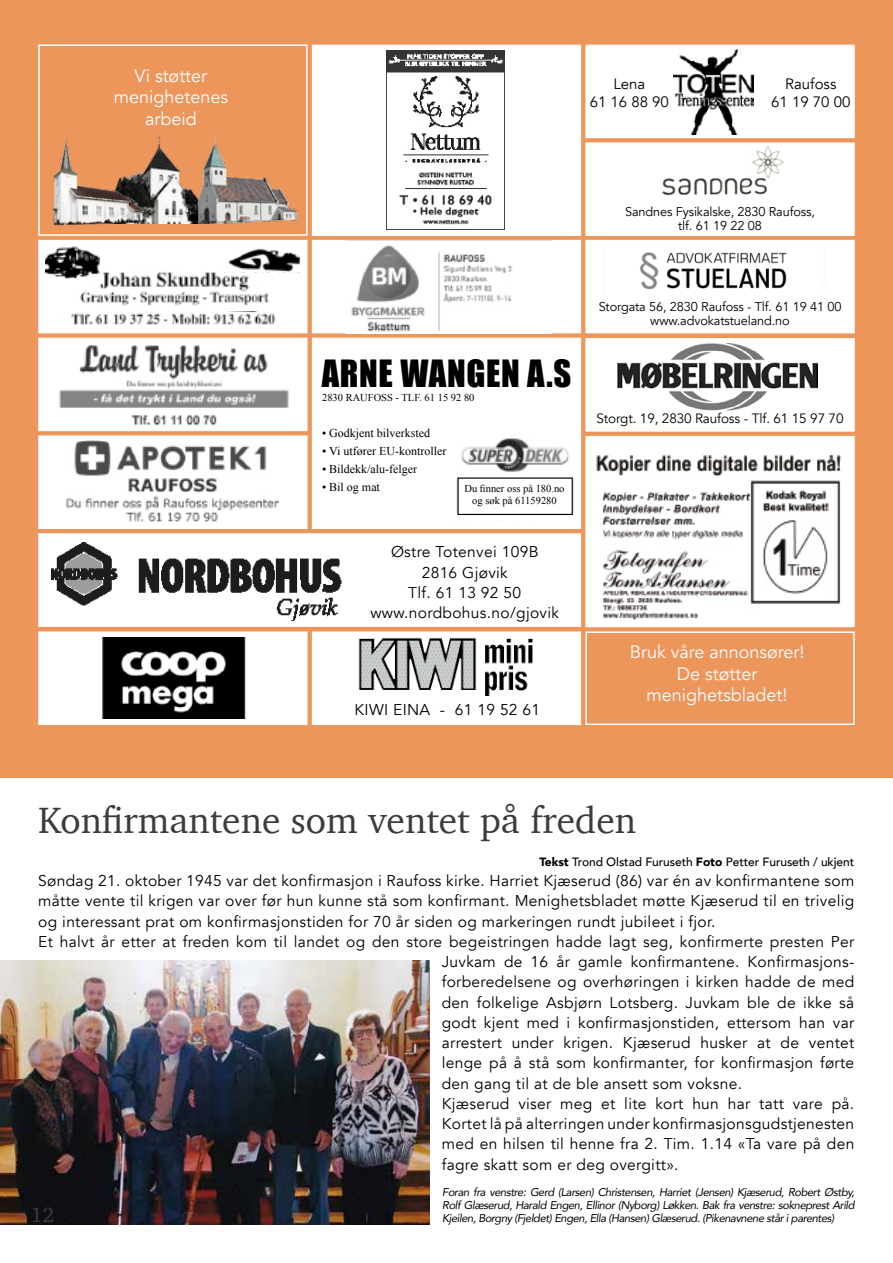
<style>
.page{position:relative;width:893px;height:1263px;background:#fff}
.page>*{position:absolute;margin:0;border:0;box-sizing:border-box;transform-origin:0 0}
.t1{font:37.5px "Charter";color:#3c3c3b}
.t2{font:34.5px "Impact";letter-spacing:.02em;color:#000}
.t3{font:21px "Charter";color:#3c3c3b}
.t4{font:18px/21.6px "Avenir";color:#fff;text-align:center}
.t5{font:15.6px/20.2px "Avenir";letter-spacing:.02em;color:#000;text-align:center}
.t6{font:15px/18px "Avenir";color:#000;text-align:center}
.t7{font:13.5px "Avenir";letter-spacing:-.01em;color:#000}
.t8{font:12.75px/13.5px "Avenir";letter-spacing:-.01em;color:#000;text-align:center}
.t9{font:12px "Times New Roman";color:#000}
.t10{font:500 12px "Avenir";letter-spacing:-.005em;color:#000}
.t11{font:italic 11.25px/12.8px "Avenir";letter-spacing:-.04em;color:#000;text-align:justify}
.t12{font:10.5px/12px "Times New Roman";color:#000;text-align:center}
.s1{font-weight:900}
</style>
<div class="page">
<div style="left:0;top:0;width:893px;height:778px;background:#ec965c"></div>
<div style="left:38px;top:435px;width:270px;height:94px;background:#fff;border:1px solid #fff"></div>
<div style="left:312px;top:338px;width:269px;height:191px;background:#fff"></div>
<div style="left:38px;top:533px;width:543px;height:94px;background:#fff;border:1px solid #fff"></div>
<div style="left:38px;top:338px;width:270px;height:93px;background:#fff;border:1px solid #fff"></div>
<div style="left:38px;top:240px;width:270px;height:93px;background:#fff;border:1px solid #fff"></div>
<div style="left:585px;top:338px;width:270px;height:94px;background:#fff;border:1px solid #fff"></div>
<div style="left:312px;top:45px;width:269px;height:191px;background:#fff"></div>
<div style="left:585px;top:436px;width:270px;height:191px;background:#fff;border:1px solid #fff"></div>
<div style="left:312px;top:631px;width:269px;height:94px;background:#fff;border:1px solid #fff"></div>
<div style="left:38px;top:631px;width:270px;height:94px;background:#fff;border:1px solid #fff"></div>
<div style="left:585px;top:45px;width:270px;height:93px;background:#fff;border:1px solid #fff"></div>
<div style="left:312px;top:240px;width:269px;height:93px;background:#fff;border:1px solid #fff"></div>
<img style="left:674px;top:49px;width:79px;height:86px">
<img style="left:345px;top:241px;width:206px;height:92px">
<img style="left:80px;top:271px;width:209px;height:35px">
<img style="left:46px;top:246px;width:55px;height:33px">
<img style="left:224px;top:248px;width:76px;height:24px">
<img style="left:71px;top:312px;width:205px;height:13px">
<img style="left:59px;top:345px;width:230px;height:81px">
<img style="left:66px;top:440px;width:213px;height:82px">
<img style="left:456px;top:438px;width:118px;height:77px">
<img style="left:618px;top:343px;width:199px;height:68px">
<img style="left:52px;top:542px;width:290px;height:79px">
<img style="left:387px;top:51px;width:118px;height:178px">
<img style="left:596px;top:454px;width:246px;height:165px">
<img style="left:102px;top:638px;width:144px;height:81px">
<img style="left:358px;top:638px;width:175px;height:57px">
<div style="left:38px;top:44px;width:270px;height:192px;border:2px solid #fff"></div>
<img style="left:155px;top:134px;width:33px;height:90px">
<img style="left:38px;top:114px;width:117px;height:127px">
<img style="left:188px;top:126px;width:119px;height:99px">
<div style="left:585px;top:631px;width:270px;height:94px;border:2px solid #fff"></div>
<div style="left:458px;top:478px;width:114px;height:36px;background:#fff"></div>
<div style="left:458px;top:477px;width:115px;height:38px;border:1px solid #000"></div>
<img style="left:0;top:961px;width:429px;height:263px">
<div style="left:585px;top:142px;width:270px;height:94px;background:#fff;border:1px solid #fff"></div>
<div style="left:585px;top:240px;width:270px;height:93px;background:#fff;border:1px solid #fff"></div>
<img style="left:639px;top:252px;width:148px;height:38px">
<img style="left:662px;top:146px;width:122px;height:50px">
<p class="t4" style="left:114px;top:65px;width:116px">Vi støtter menighetenes arbeid</p>
<p class="t6" style="left:590px;top:75px;width:81px">Lena<br>61 16 88 90</p>
<p class="t6" style="left:771px;top:75px;width:81px">Raufoss<br>61 19 70 00</p>
<p class="t8" style="left:625px;top:205px;width:191px">Sandnes Fysikalske, 2830 Raufoss, tlf. 61 19 22 08</p>
<h2 class="t2" style="left:322px;top:347px;width:251px">ARNE WANGEN A.S</h2>
<p class="t12" style="left:322px;top:391px;width:154px">2830 RAUFOSS - TLF. 61 15 92 80</p>
<p class="t9" style="left:322px;top:425px;width:110px">• Godkjent bilverksted</p>
<p class="t9" style="left:322px;top:443px;width:126px">• Vi utfører EU-kontroller</p>
<p class="t9" style="left:322px;top:461px;width:97px">• Bildekk/alu-felger</p>
<p class="t9" style="left:322px;top:479px;width:59px">• Bil og mat</p>
<p class="t12" style="left:464px;top:483px;width:102px">Du finner oss på 180.no og søk på 61159280</p>
<p class="t5" style="left:370px;top:542px;width:190px">Østre Totenvei 109B<br>2816 Gjøvik<br>Tlf. 61 13 92 50 www.nordbohus.no/gjovik</p>
<p class="t5" style="left:354px;top:700px;width:187px">KIWI EINA - 61 19 52 61</p>
<p class="t8" style="left:599px;top:300px;width:244px">Storgata 56, 2830 Raufoss - Tlf. 61 19 41 00 www.advokatstueland.no</p>
<p class="t7" style="left:597px;top:410px;width:248px">Storgt. 19, 2830 Raufoss - Tlf. 61 15 97 70</p>
<p class="t4" style="left:630px;top:641px;width:176px">Bruk våre annonsører!<br>De støtter menighetsbladet!</p>
<h1 class="t1" style="left:38px;top:787px;width:599px">Konfirmantene som ventet på freden</h1>
<p class="t10" style="left:539px;top:851px;width:316px"><span class="s1">Tekst</span> Trond Olstad Furuseth <span class="s1">Foto</span> Petter Furuseth / ukjent</p>
<p class="t5" style="left:38px;top:871px;width:818px">Søndag 21. oktober 1945 var det konfirmasjon i Raufoss kirke. Harriet Kjæserud (86) var én av konfirmantene som</p>
<p class="t5" style="left:38px;top:891px;width:818px">måtte vente til krigen var over før hun kunne stå som konfirmant. Menighetsbladet møtte Kjæserud til en trivelig</p>
<p class="t5" style="left:38px;top:911px;width:679px">og interessant prat om konfirmasjonstiden for 70 år siden og markeringen rundt jubileet i fjor.</p>
<p class="t5" style="left:38px;top:932px;width:818px">Et halvt år etter at freden kom til landet og den store begeistringen hadde lagt seg, konfirmerte presten Per</p>
<p class="t5" style="left:442px;top:952px;width:414px">Juvkam de 16 år gamle konfirmantene. Konfirmasjons-</p>
<p class="t5" style="left:442px;top:972px;width:414px">forberedelsene og overhøringen i kirken hadde de med</p>
<p class="t5" style="left:442px;top:992px;width:414px">den folkelige Asbjørn Lotsberg. Juvkam ble de ikke så</p>
<p class="t5" style="left:442px;top:1013px;width:414px">godt kjent med i konfirmasjonstiden, ettersom han var</p>
<p class="t5" style="left:442px;top:1033px;width:414px">arrestert under krigen. Kjæserud husker at de ventet</p>
<p class="t5" style="left:442px;top:1053px;width:414px">lenge på å stå som konfirmanter, for konfirmasjon førte</p>
<p class="t5" style="left:442px;top:1073px;width:302px">den gang til at de ble ansett som voksne.</p>
<p class="t5" style="left:442px;top:1094px;width:414px">Kjæserud viser meg et lite kort hun har tatt vare på.</p>
<p class="t5" style="left:442px;top:1114px;width:414px">Kortet lå på alterringen under konfirmasjonsgudstjenesten</p>
<p class="t5" style="left:442px;top:1134px;width:414px">med en hilsen til henne fra 2. Tim. 1.14 «Ta vare på den</p>
<p class="t5" style="left:442px;top:1154px;width:238px">fagre skatt som er deg overgitt».</p>
<p class="t11" style="left:442px;top:1186px;width:414px">Foran fra venstre: Gerd (Larsen) Christensen, Harriet (Jensen) Kjæserud, Robert Østby, Rolf Glæserud, Harald Engen, Ellinor (Nyborg) Løkken. Bak fra venstre: sokneprest Arild Kjeilen, Borgny (Fjeldet) Engen, Ella (Hansen) Glæserud. (Pikenavnene står i parentes)</p>
<h3 class="t3" style="left:31px;top:1196px;width:25px">12</h3>
</div>
